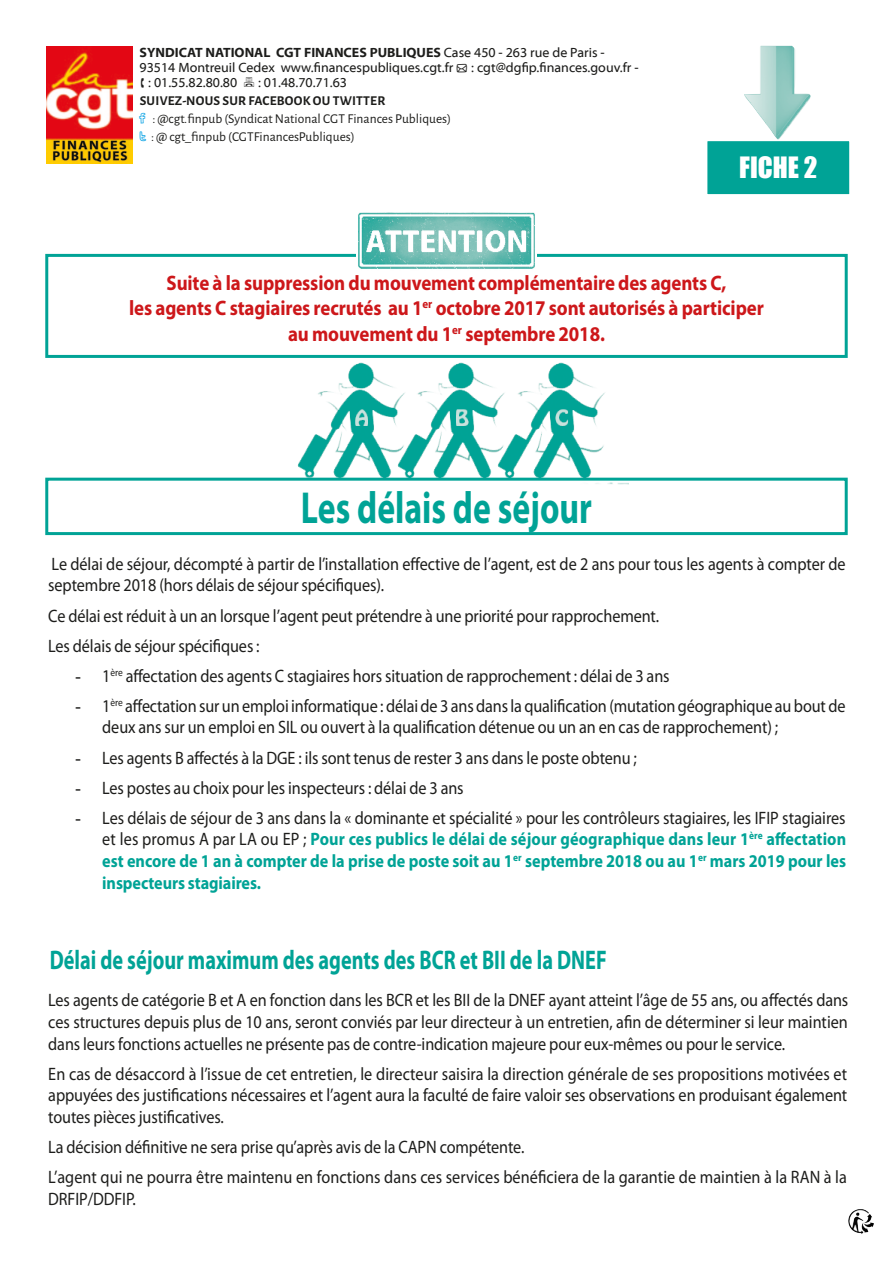
<style>
.page{position:relative;width:893px;height:1263px;background:#fff}
.page>*{position:absolute;margin:0;border:0;box-sizing:border-box;transform-origin:0 0}
.t1{font:700 45px "Myriad Pro";color:#00a396;scale:.75 1}
.t2{font:700 27px "Myriad Pro";color:#00a396;scale:.75 1}
.t3{font:27px "Impact";color:#fff}
.t4{font:700 21px/25.2px "Myriad Pro";letter-spacing:-.005em;color:#cd171a;text-align:center;scale:.9 1}
.INS_Normal{font:18px/21.6px "Myriad Pro";letter-spacing:-.005em;color:#1d1d1b;scale:.9 1}
.t5{font:700 18px/21.6px "Myriad Pro";color:#00a396;text-align:justify;scale:.9 1}
.t6{font:13.5px "Myriad Web Pro";color:#1d1d1b}
.Style_de_paragraphe{font:13.5px "Alegreya Sans";color:#1d1d1b}
.t7{font:700 13.5px "Myriad Web Pro";color:#1d1d1b}
.Style_de_paragraphe-2{font:700 13.5px "Alegreya Sans";letter-spacing:.015em;color:#1d1d1b}
.s1{font-weight:400}
.s2{font-family:"Times New Roman"}
.s3{font-family:"Times New Roman";font-weight:400;color:#1d1d1b}
.s4{font-weight:400;color:#1d1d1b}
</style>
<div class="page">
<img style="left:278px;top:362px;width:360px;height:123px">
<img style="left:47px;top:47px;width:86px;height:117px">
<div style="left:45px;top:478px;width:803px;height:57px;border:3px solid #00a396"></div>
<div style="left:707px;top:140px;width:143px;height:55px;background:#00a396"></div>
<div style="left:706px;top:140px;width:145px;height:56px;border:2px solid #fff"></div>
<img style="left:744px;top:46px;width:67px;height:94px">
<div style="left:45px;top:254px;width:803px;height:104px;border:3px solid #00a396"></div>
<img style="left:356px;top:212px;width:180px;height:57px">
<img style="left:848px;top:1209px;width:26px;height:25px">
<p class="t7" style="left:140px;top:45px;width:467px">SYNDICAT NATIONAL CGT FINANCES PUBLIQUES <span class="s1">Case 450 - 263 rue de Paris -</span></p>
<p class="t6" style="left:140px;top:60px;width:500px">93514 Montreuil Cedex www.financespubliques.cgt.fr ● : cgt@dgfip.finances.gouv.fr -</p>
<p class="t6" style="left:148px;top:75px;width:90px">: 01.55.82.80.80</p>
<p class="t6" style="left:258px;top:75px;width:90px">: 01.48.70.71.63</p>
<p class="Style_de_paragraphe-2" style="left:140px;top:91px;width:247px">SUIVEZ-NOUS SUR FACEBOOK OU TWITTER</p>
<p class="Style_de_paragraphe" style="left:152px;top:110px;width:300px">: @cgt.finpub (Syndicat National CGT Finances Publiques)</p>
<p class="Style_de_paragraphe" style="left:151px;top:128px;width:205px">: @ cgt_finpub (CGTFinancesPubliques)</p>
<p class="t3" style="left:739px;top:147px;width:79px">FICHE 2</p>
<p class="t4" style="left:129px;top:270px;width:707px">Suite à la suppression du mouvement complémentaire des agents C,<br>les agents C stagiaires recrutés au 1<sup>er</sup> octobre 2017 sont autorisés à participer au mouvement du 1<sup>er</sup> septembre 2018.</p>
<p class="t1" style="left:301px;top:479px;width:389px">Les délais de séjour</p>
<p class="INS_Normal" style="left:48px;top:553px;width:887px">Le délai de séjour, décompté à partir de l’installation effective de l’agent, est de 2 ans pour tous les agents à compter de septembre 2018 (hors délais de séjour spécifiques).</p>
<p class="INS_Normal" style="left:48px;top:604px;width:680px">Ce délai est réduit à un an lorsque l’agent peut prétendre à une priorité pour rapprochement.</p>
<p class="INS_Normal" style="left:48px;top:634px;width:236px">Les délais de séjour spécifiques :</p>
<p class="INS_Normal" style="left:75px;top:665px;width:662px"><span class="s2">-</span> 1<sup>ère</sup> affectation des agents C stagiaires hors situation de rapprochement : délai de 3 ans</p>
<p class="INS_Normal" style="left:102px;top:695px;width:827px;text-indent:-27px"><span class="s2">-</span> 1<sup>ère</sup> affectation sur un emploi informatique : délai de 3 ans dans la qualification (mutation géographique au bout de deux ans sur un emploi en SIL ou ouvert à la qualification détenue ou un an en cas de rapprochement) ;</p>
<p class="INS_Normal" style="left:75px;top:746px;width:625px"><span class="s2">-</span> Les agents B affectés à la DGE : ils sont tenus de rester 3 ans dans le poste obtenu ;</p>
<p class="INS_Normal" style="left:75px;top:776px;width:433px"><span class="s2">-</span> Les postes au choix pour les inspecteurs : délai de 3 ans</p>
<p class="t5" style="left:102px;top:806px;width:828px;text-indent:-27px"><span class="s3">-</span> <span class="s4">Les délais de séjour de 3 ans dans la « dominante et spécialité » pour les contrôleurs stagiaires, les IFIP stagiaires et les promus A par LA ou EP ;</span> Pour ces publics le délai de séjour géographique dans leur 1<sup>ère</sup> affectation est encore de 1 an à compter de la prise de poste soit au 1<sup>er</sup> septembre 2018 ou au 1<sup>er</sup> mars 2019 pour les inspecteurs stagiaires.</p>
<p class="t2" style="left:50px;top:942px;width:744px">Délai de séjour maximum des agents des BCR et BII de la DNEF</p>
<p class="INS_Normal" style="left:48px;top:989px;width:890px;text-align:justify">Les agents de catégorie B et A en fonction dans les BCR et les BII de la DNEF ayant atteint l’âge de 55 ans, ou affectés dans ces structures depuis plus de 10 ans, seront conviés par leur directeur à un entretien, afin de déterminer si leur maintien dans leurs fonctions actuelles ne présente pas de contre-indication majeure pour eux-mêmes ou pour le service.</p>
<p class="INS_Normal" style="left:48px;top:1063px;width:889px;text-align:justify">En cas de désaccord à l’issue de cet entretien, le directeur saisira la direction générale de ses propositions motivées et appuyées des justifications nécessaires et l’agent aura la faculté de faire valoir ses observations en produisant également toutes pièces justificatives.</p>
<p class="INS_Normal" style="left:48px;top:1136px;width:531px">La décision définitive ne sera prise qu’après avis de la CAPN compétente.</p>
<p class="INS_Normal" style="left:48px;top:1166px;width:889px">L’agent qui ne pourra être maintenu en fonctions dans ces services bénéficiera de la garantie de maintien à la RAN à la<br>DRFIP/DDFIP.</p>
</div>
